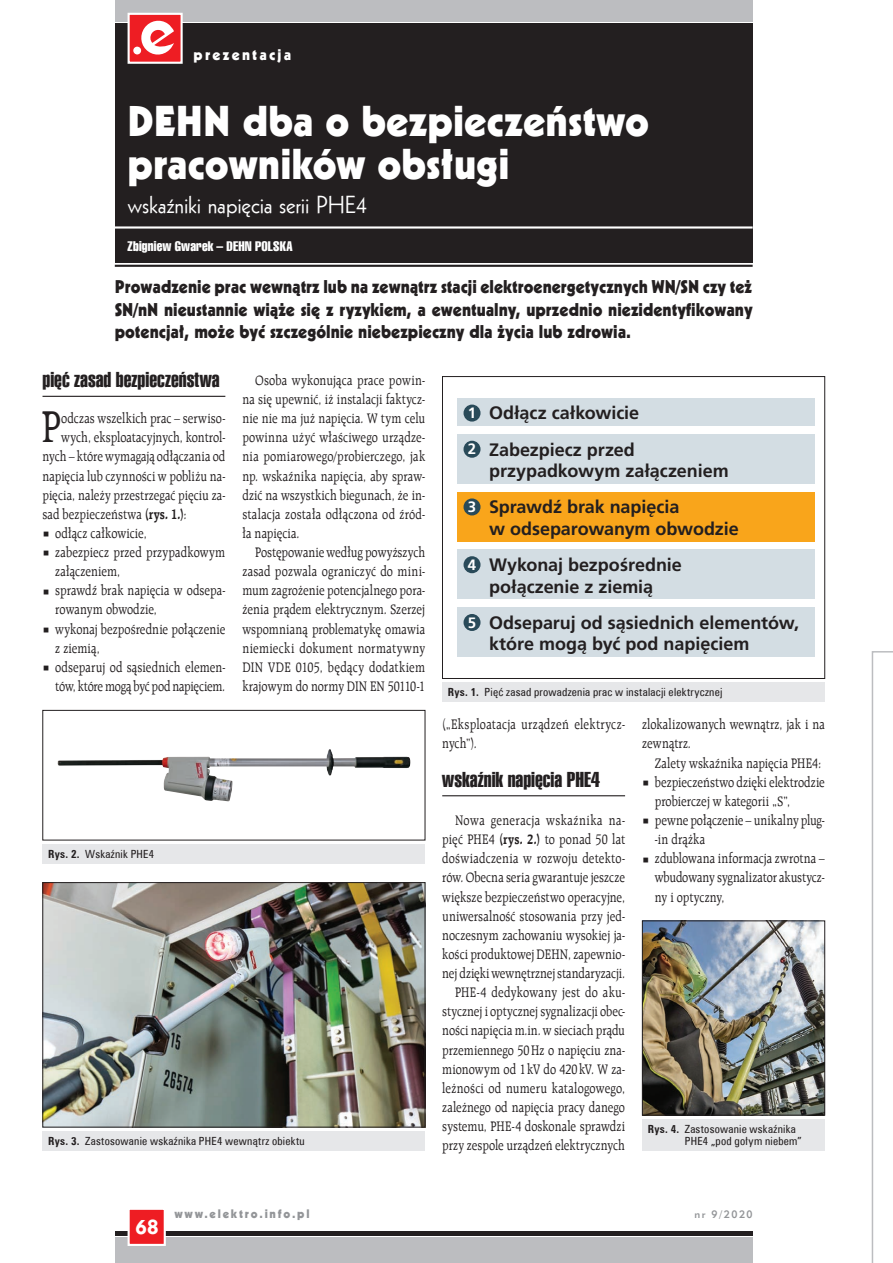
<style>
.page{position:relative;width:893px;height:1263px;background:#fff}
.page>*{position:absolute;margin:0;border:0;box-sizing:border-box;transform-origin:0 0}
.t1{font:47.85px "Raleigh EU";color:#231f20;scale:.82 1}
.t2{font:42px/42.5px "Geometric 231 Hv EU";color:#fff}
.t3{font:24px "Geometric 231 EU";letter-spacing:-.005em;color:#fff}
.t4{font:21px "Swis 911 X Cm EU";color:#231f20;scale:1.1 1}
.t5{font:19.8px "Geometric 415 Blk EU";color:#fff}
.t6{font:18px/22.5px "Geometric 231 Hv EU";color:#231f20;text-align:justify;scale:.95 1}
.t7{font:700 18px/36.2px "Frutiger LT Com";color:#231f20}
.t8{font:15px "Geometric 231 Hv EU";letter-spacing:.15em;color:#fff}
.t9{font:14.85px/19.2px "Raleigh EU";letter-spacing:.005em;color:#231f20;scale:.82 1}
.t10{font:14.85px "Raleigh EU";letter-spacing:-.015em;color:#231f20;scale:.82 1}
.t11{font:13.5px "Swis 911 Cm EU";letter-spacing:.015em;color:#fff}
.t12{font:12px "Geometric 231 Hv EU";letter-spacing:.15em;color:#939598}
.t13{font:11.25px/12px "Zurich Cn EU";letter-spacing:.025em;color:#231f20}
.t14{font:10.5px "Geometric 415 Md EU";letter-spacing:.15em;color:#939598}
.s1{font-weight:700}
.s2{font-size:15px;color:#fff}
</style>
<div class="page">
<div style="left:115px;top:1237px;width:638px;height:26px;background:#bcbdc0"></div>
<div style="left:115px;top:0;width:638px;height:21px;background:#bcbdc0"></div>
<hr style="left:115px;top:1231px;width:638px;height:4px;background:#231f20">
<div style="left:115px;top:23px;width:638px;height:5px;background:#231f20"></div>
<hr style="left:442px;top:795px;width:183px;height:1px;background:#231f20">
<hr style="left:43px;top:396px;width:182px;height:1px;background:#231f20">
<div style="left:115px;top:24px;width:638px;height:239px;background:#231f20"></div>
<hr style="left:115px;top:226px;width:638px;height:3px;background:#fff">
<hr style="left:115px;top:265px;width:638px;height:2px;background:#231f20">
<div style="left:128px;top:1208px;width:38px;height:38px;background:#ee1d23;border:2px solid #fff"></div>
<div style="left:128px;top:13px;width:55px;height:51px;background:#ee1d23;border:2px solid #fff"></div>
<svg style="left:133px;top:20px;width:41px;height:35px"></svg>
<div style="left:128px;top:106px;width:524px;height:150px;background:#231f20"></div>
<div style="left:43px;top:844px;width:382px;height:19px;background:#e6e7e9"></div>
<img style="left:57px;top:749px;width:354px;height:53px">
<div style="left:43px;top:710px;width:382px;height:130px;border:1px solid #231f20"></div>
<div style="left:442px;top:682px;width:383px;height:20px;background:#e6e7e9"></div>
<div style="left:457px;top:398px;width:357px;height:28px;background:#d3dde3"></div>
<div style="left:463px;top:405px;width:17px;height:17px;background:#294a59;border-radius:50%"></div>
<div style="left:457px;top:434px;width:357px;height:50px;background:#d3dde3"></div>
<div style="left:463px;top:441px;width:17px;height:17px;background:#294a59;border-radius:50%"></div>
<div style="left:457px;top:492px;width:357px;height:49px;background:#f9a51b"></div>
<div style="left:463px;top:498px;width:17px;height:17px;background:#294a59;border-radius:50%"></div>
<div style="left:457px;top:550px;width:357px;height:49px;background:#d3dde3"></div>
<div style="left:463px;top:556px;width:17px;height:17px;background:#294a59;border-radius:50%"></div>
<div style="left:457px;top:608px;width:357px;height:49px;background:#d3dde3"></div>
<div style="left:463px;top:614px;width:17px;height:17px;background:#294a59;border-radius:50%"></div>
<div style="left:442px;top:376px;width:383px;height:303px;border:1px solid #231f20"></div>
<div style="left:43px;top:1131px;width:382px;height:19px;background:#e6e7e9"></div>
<img style="left:45px;top:884px;width:378px;height:241px">
<div style="left:43px;top:882px;width:382px;height:245px;border:1px solid #231f20"></div>
<div style="left:642px;top:1119px;width:183px;height:31px;background:#e6e7e9"></div>
<img style="left:644px;top:923px;width:179px;height:190px">
<div style="left:642px;top:921px;width:183px;height:194px;border:1px solid #231f20"></div>
<svg style="left:872px;top:651px;width:21px;height:612px"></svg>
<p class="t8" style="left:194px;top:45px;width:99px">prezentacja</p>
<h2 class="t2" style="left:128px;top:99px;width:523px">DEHN dba o bezpieczeństwo pracowników obsługi</h2>
<h3 class="t3" style="left:128px;top:189px;width:242px">wskaźniki napięcia serii PHE4</h3>
<p class="t11" style="left:128px;top:238px;width:166px">Zbigniew Gwarek – DEHN POLSKA</p>
<p class="t6" style="left:115px;top:275px;width:673px">Prowadzenie prac wewnątrz lub na zewnątrz stacji elektroenergetycznych WN/SN czy też SN/nN nieustannie wiąże się z ryzykiem, a ewentualny, uprzednio niezidentyfikowany potencjał, może być szczególnie niebezpieczny dla życia lub zdrowia.</p>
<h3 class="t4" style="left:43px;top:368px;width:163px">pięć zasad bezpieczeństwa</h3>
<h1 class="t1" style="left:42px;top:398px;width:26px">P</h1>
<p class="t9" style="left:61px;top:408px;width:202px">odczas wszelkich prac – serwiso-</p>
<p class="t9" style="left:61px;top:428px;width:202px">wych, eksploatacyjnych, kontrol-</p>
<p class="t9" style="left:43px;top:447px;width:224px">nych – które wymagają odłączania od</p>
<p class="t9" style="left:43px;top:466px;width:224px">napięcia lub czynności w pobliżu na-</p>
<p class="t9" style="left:43px;top:485px;width:224px">pięcia, należy przestrzegać pięciu za-</p>
<p class="t9" style="left:43px;top:504px;width:178px">sad bezpieczeństwa <span class="s1">(rys. 1.)</span>:</p>
<p class="t9" style="left:55px;top:523px;width:113px">odłącz całkowicie,</p>
<p class="t9" style="left:55px;top:542px;width:209px">zabezpiecz przed przypadkowym</p>
<p class="t9" style="left:55px;top:561px;width:81px">załączeniem,</p>
<p class="t9" style="left:55px;top:581px;width:209px">sprawdź brak napięcia w odsepa-</p>
<p class="t9" style="left:55px;top:600px;width:125px">rowanym obwodzie,</p>
<p class="t9" style="left:55px;top:619px;width:209px">wykonaj bezpośrednie połączenie</p>
<p class="t9" style="left:55px;top:638px;width:56px">z ziemią,</p>
<p class="t9" style="left:55px;top:657px;width:209px">odseparuj od sąsiednich elemen-</p>
<p class="t10" style="left:55px;top:677px;width:209px">tów, które mogą być pod napięciem.</p>
<p class="t9" style="left:242px;top:370px;width:224px;text-align:justify;text-indent:13px">Osoba wykonująca prace powin&shy;na się upewnić, iż instalacji faktycz&shy;nie nie ma już napięcia. W tym celu powinna użyć właściwego urządze&shy;nia pomiarowego/probierczego, jak np. wskaźnika napięcia, aby spraw&shy;dzić na wszystkich biegunach, że in&shy;stalacja została odłączona od źród&shy;ła napięcia.</p>
<p class="t9" style="left:242px;top:542px;width:224px;text-align:justify;text-indent:13px">Postępowanie według powyższych zasad pozwala ograniczyć do mini&shy;mum zagrożenie potencjalnego pora&shy;żenia prądem elektrycznym. Szerzej wspomnianą problematykę omawia niemiecki dokument normatywny DIN VDE 0105, będący dodatkiem krajowym do normy DIN EN 50110-1</p>
<p class="t13" style="left:48px;top:847px;width:108px"><span class="s1">Rys. 2.</span> Wskaźnik PHE4</p>
<p class="t13" style="left:48px;top:1134px;width:258px"><span class="s1">Rys. 3.</span> Zastosowanie wskaźnika PHE4 wewnątrz obiektu</p>
<p class="t7" style="left:468px;top:395px;width:173px"><span class="s2">1</span> Odłącz całkowicie<br><span class="s2">2</span> Zabezpiecz przed</p>
<p class="t7" style="left:468px;top:453px;width:262px;text-indent:21px">przypadkowym załączeniem<br><span class="s2">3</span> Sprawdź brak napięcia</p>
<p class="t7" style="left:468px;top:511px;width:273px;text-indent:21px">w odseparowanym obwodzie<br><span class="s2">4</span> Wykonaj bezpośrednie</p>
<p class="t7" style="left:468px;top:568px;width:333px;text-indent:21px">połączenie z ziemią<br><span class="s2">5</span> Odseparuj od sąsiednich elementów,</p>
<p class="t7" style="left:489px;top:626px;width:262px">które mogą być pod napięciem</p>
<p class="t13" style="left:448px;top:686px;width:276px"><span class="s1">Rys. 1.</span> Pięć zasad prowadzenia prac w instalacji elektrycznej</p>
<p class="t9" style="left:442px;top:715px;width:224px">(„Eksploatacja urządzeń elektrycz&shy;nych”).</p>
<h3 class="t4" style="left:442px;top:767px;width:145px">wskaźnik napięcia PHE4</h3>
<p class="t9" style="left:442px;top:810px;width:224px;text-align:right">Nowa generacja wskaźnika na&shy;pięć PHE4 <span class="s1">(rys. 2.)</span> to ponad 50 lat doświadczenia w rozwoju detekto&shy;rów. Obecna seria gwarantuje jeszcze większe bezpieczeństwo operacyjne, uniwersalność stosowania przy jed&shy;noczesnym zachowaniu wysokiej ja&shy;kości produktowej DEHN, zapewnio&shy;nej dzięki wewnętrznej standaryzacji.<br>PHE-4 dedykowany jest do aku&shy;stycznej i optycznej sygnalizacji obec&shy;ności napięcia m.in. w sieciach prądu przemiennego 50Hz o napięciu zna&shy;mionowym od 1kV do 420kV. W za&shy;leżności od numeru katalogowego, zależnego od napięcia pracy danego systemu, PHE-4 doskonale sprawdzi przy zespole urządzeń elektrycznych</p>
<p class="t9" style="left:642px;top:715px;width:224px">zlokalizowanych wewnątrz, jak i na zewnątrz.</p>
<p class="t9" style="left:655px;top:753px;width:209px">Zalety wskaźnika napięcia PHE4: bezpieczeństwo dzięki elektrodzie probierczej w kategorii „S”, pewne połączenie – unikalny plug--in drążka<br>zdublowana informacja zwrotna – wbudowany sygnalizator akustycz&shy;ny i optyczny,</p>
<p class="t13" style="left:685px;top:1122px;width:118px;text-indent:-37px"><span class="s1">Rys. 4.</span> Zastosowanie wskaźnika<br>PHE4 „pod gołym niebem”</p>
<h3 class="t5" style="left:136px;top:1214px;width:24px">68</h3>
<p class="t12" style="left:174px;top:1206px;width:137px">www.elektro.info.pl</p>
<p class="t14" style="left:694px;top:1208px;width:60px">nr 9/2020</p>
</div>
